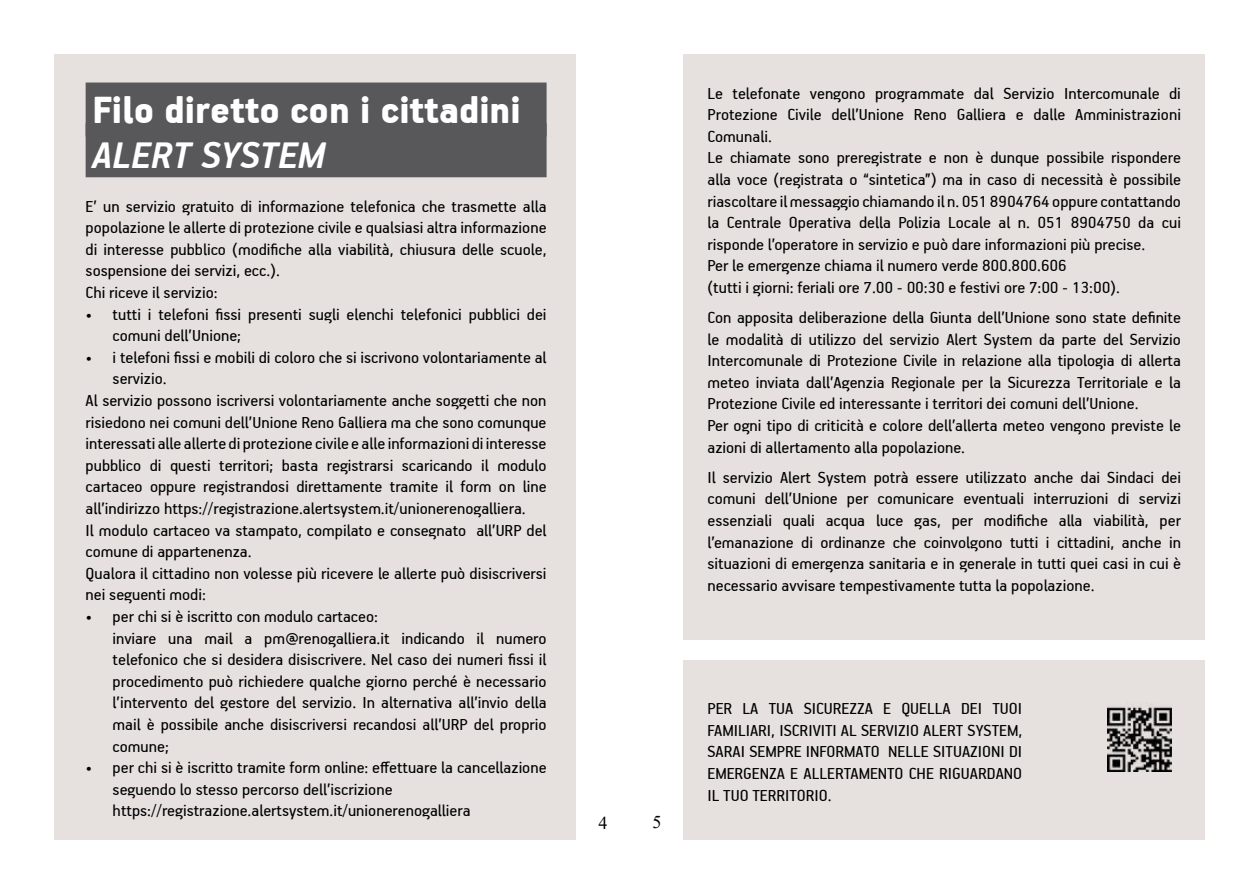
<style>
.page{position:relative;width:1259px;height:893px;background:#fff}
.page>*{position:absolute;margin:0;border:0;box-sizing:border-box;transform-origin:0 0}
.t1{font:900 42px "PF Handbook Pro";color:#fff}
.t2{font:italic 700 42px "PF Handbook Pro";color:#fff}
.t3{font:18px/21.6px "PF Handbook Pro";color:#000}
.t4{font:18px "Times New Roman";color:#000}
</style>
<div class="page">
<div style="left:683px;top:660px;width:522px;height:179px;background:#e6e1df"></div>
<div style="left:54px;top:54px;width:521px;height:785px;background:#e6e1df"></div>
<div style="left:86px;top:83px;width:460px;height:54px;background:#58585a"></div>
<div style="left:86px;top:123px;width:460px;height:54px;background:#58585a"></div>
<div style="left:683px;top:54px;width:522px;height:586px;background:#e6e1df"></div>
<img style="left:1107px;top:706px;width:64px;height:65px">
<h1 class="t1" style="left:92px;top:85px;width:430px">Filo diretto con i cittadini</h1>
<h1 class="t2" style="left:92px;top:130px;width:235px">ALERT SYSTEM</h1>
<p class="t3" style="left:86px;top:195px;width:462px">E’ un servizio gratuito di informazione telefonica che trasmette alla popolazione le allerte di protezione civile e qualsiasi altra informazione di interesse pubblico (modifiche alla viabilità, chiusura delle scuole, sospensione dei servizi, ecc.).<br>Chi riceve il servizio:</p>
<p class="t3" style="left:113px;top:303px;width:435px;text-indent:-27px">• tutti i telefoni fissi presenti sugli elenchi telefonici pubblici dei comuni dell’Unione;</p>
<p class="t3" style="left:86px;top:346px;width:462px">• i telefoni fissi e mobili di coloro che si iscrivono volontariamente al</p>
<p class="t3" style="left:113px;top:367px;width:55px">servizio.</p>
<p class="t3" style="left:86px;top:389px;width:462px">Al servizio possono iscriversi volontariamente anche soggetti che non</p>
<p class="t3" style="left:86px;top:411px;width:462px">risiedono nei comuni dell’Unione Reno Galliera ma che sono comunque</p>
<p class="t3" style="left:86px;top:432px;width:462px">interessati alle allerte di protezione civile e alle informazioni di interesse</p>
<p class="t3" style="left:86px;top:454px;width:462px">pubblico di questi territori; basta registrarsi scaricando il modulo</p>
<p class="t3" style="left:86px;top:475px;width:462px">cartaceo oppure registrandosi direttamente tramite il form on line</p>
<p class="t3" style="left:86px;top:497px;width:442px">all’indirizzo https://registrazione.alertsystem.it/unionerenogalliera.</p>
<p class="t3" style="left:86px;top:519px;width:462px">Il modulo cartaceo va stampato, compilato e consegnato all’URP del</p>
<p class="t3" style="left:86px;top:540px;width:168px">comune di appartenenza.</p>
<p class="t3" style="left:86px;top:562px;width:462px">Qualora il cittadino non volesse più ricevere le allerte può disiscriversi</p>
<p class="t3" style="left:86px;top:583px;width:122px">nei seguenti modi:</p>
<p class="t3" style="left:113px;top:605px;width:435px;text-indent:-27px">• per chi si è iscritto con modulo cartaceo:<br>inviare una mail a pm@renogalliera.it indicando il numero telefonico che si desidera disiscrivere. Nel caso dei numeri fissi il procedimento può richiedere qualche giorno perché è necessario l’intervento del gestore del servizio. In alternativa all’invio della mail è possibile anche disiscriversi recandosi all’URP del proprio comune;</p>
<p class="t3" style="left:113px;top:756px;width:435px;text-indent:-27px">• per chi si è iscritto tramite form online: effettuare la cancellazione seguendo lo stesso percorso dell’iscrizione https://registrazione.alertsystem.it/unionerenogalliera</p>
<p class="t4" style="left:598px;top:810px;width:10px">4</p>
<p class="t4" style="left:652px;top:809px;width:10px">5</p>
<p class="t3" style="left:707px;top:82px;width:475px">Le telefonate vengono programmate dal Servizio Intercomunale di Protezione Civile dell’Unione Reno Galliera e dalle Amministrazioni Comunali.<br>Le chiamate sono preregistrate e non è dunque possibile rispondere alla voce (registrata o “sintetica”) ma in caso di necessità è possibile riascoltare il messaggio chiamando il n. 051 8904764 oppure contattando la Centrale Operativa della Polizia Locale al n. 051 8904750 da cui risponde l’operatore in servizio e può dare informazioni più precise.<br>Per le emergenze chiama il numero verde 800.800.606<br>(tutti i giorni: feriali ore 7.00 - 00:30 e festivi ore 7:00 - 13:00).</p>
<p class="t3" style="left:707px;top:306px;width:475px">Con apposita deliberazione della Giunta dell’Unione sono state definite le modalità di utilizzo del servizio Alert System da parte del Servizio Intercomunale di Protezione Civile in relazione alla tipologia di allerta meteo inviata dall’Agenzia Regionale per la Sicurezza Territoriale e la Protezione Civile ed interessante i territori dei comuni dell’Unione.<br>Per ogni tipo di criticità e colore dell’allerta meteo vengono previste le azioni di allertamento alla popolazione.</p>
<p class="t3" style="left:707px;top:466px;width:475px;text-align:justify">Il servizio Alert System potrà essere utilizzato anche dai Sindaci dei comuni dell’Unione per comunicare eventuali interruzioni di servizi essenziali quali acqua luce gas, per modifiche alla viabilità, per l’emanazione di ordinanze che coinvolgono tutti i cittadini, anche in situazioni di emergenza sanitaria e in generale in tutti quei casi in cui è necessario avvisare tempestivamente tutta la popolazione.</p>
<p class="t3" style="left:707px;top:697px;width:316px;text-align:justify">PER LA TUA SICUREZZA E QUELLA DEI TUOI FAMILIARI, ISCRIVITI AL SERVIZIO ALERT SYSTEM, SARAI SEMPRE INFORMATO NELLE SITUAZIONI DI EMERGENZA E ALLERTAMENTO CHE RIGUARDANO IL TUO TERRITORIO.</p>
</div>
